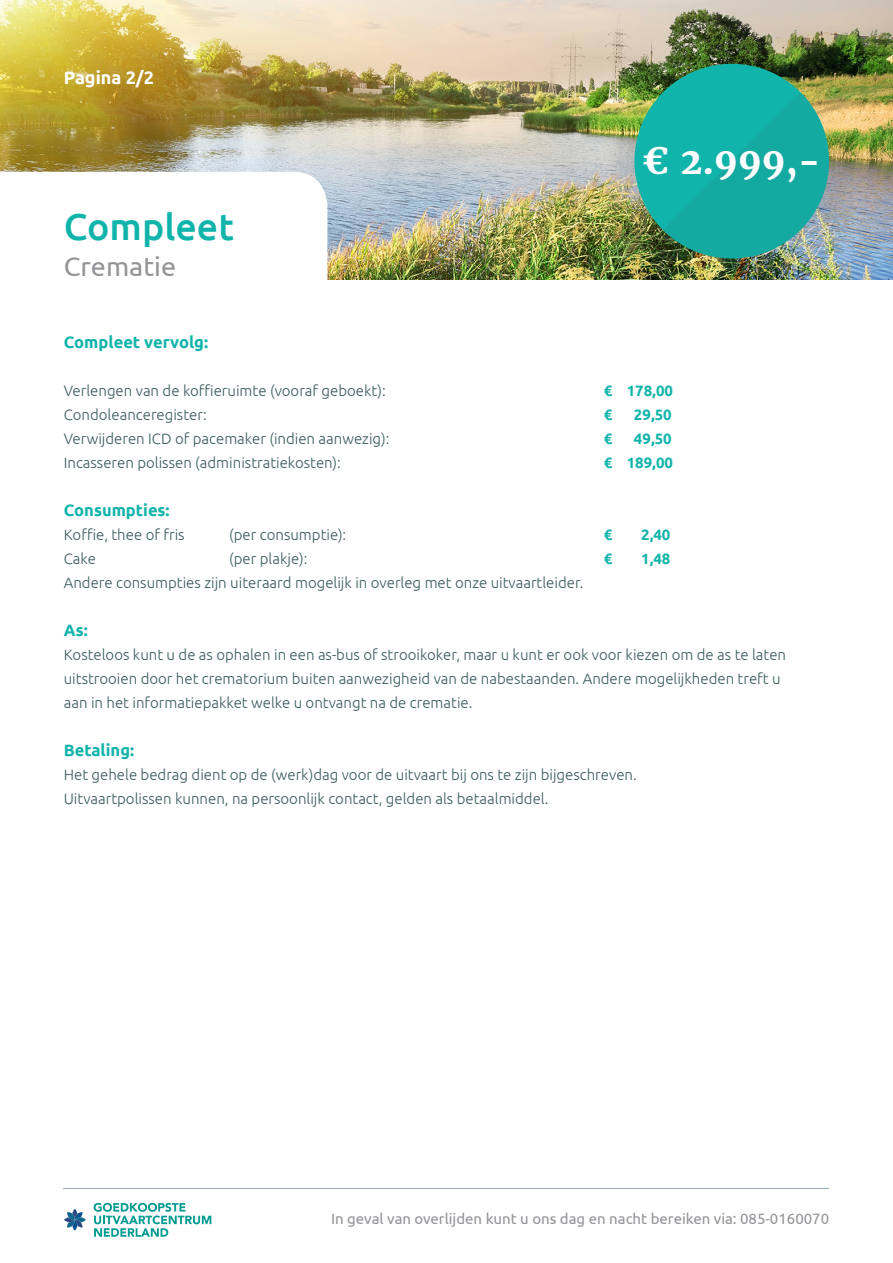
<style>
.page{position:relative;width:893px;height:1263px;background:#fff}
.page>*{position:absolute;margin:0;border:0;box-sizing:border-box;transform-origin:0 0}
.t1{font:500 37.5px "Ubuntu";color:#11b4aa}
.t2{font:700 36px "Merriweather";color:#fff}
.t3{font:27px "Ubuntu";color:#949499}
.t4{font:700 18px "Ubuntu";color:#fff}
.t5{font:700 16.5px "Ubuntu";color:#11b4aa}
.t6{font:300 15px/24px "Ubuntu";color:#3b5c5e}
.t7{font:15px "Ubuntu";color:#949499}
.t8{font:700 15px "Ubuntu";color:#11b4aa}
</style>
<div class="page">
<img style="left:0;top:0;width:893px;height:280px">
<div style="left:634px;top:64px;width:195px;height:194px;background:#11b4aa;border-radius:50%"></div>
<img style="left:663px;top:92px;width:176px;height:176px">
<svg style="left:0;top:172px;width:327px;height:108px"></svg>
<hr style="left:64px;top:1188px;width:765px;height:1px;background:#91aac2">
<svg style="left:64px;top:1209px;width:22px;height:22px"></svg>
<svg style="left:94px;top:1203px;width:117px;height:34px"></svg>
<p class="t4" style="left:64px;top:67px;width:92px">Pagina 2/2</p>
<h1 class="t1" style="left:64px;top:203px;width:172px">Compleet</h1>
<h3 class="t3" style="left:64px;top:250px;width:114px">Crematie</h3>
<p class="t5" style="left:64px;top:332px;width:146px">Compleet vervolg:</p>
<h2 class="t2" style="left:643px;top:139px;width:179px">€ 2.999,-</h2>
<p class="t6" style="left:64px;top:378px;width:323px">Verlengen van de koffieruimte (vooraf geboekt):</p>
<p class="t8" style="left:604px;top:382px;width:71px">€ 178,00</p>
<p class="t6" style="left:64px;top:402px;width:144px">Condoleanceregister:</p>
<p class="t8" style="left:604px;top:406px;width:10px">€</p>
<p class="t8" style="left:634px;top:406px;width:39px">29,50</p>
<p class="t6" style="left:64px;top:426px;width:327px">Verwijderen ICD of pacemaker (indien aanwezig):</p>
<p class="t8" style="left:604px;top:430px;width:10px">€</p>
<p class="t8" style="left:634px;top:430px;width:39px">49,50</p>
<p class="t6" style="left:64px;top:450px;width:279px">Incasseren polissen (administratiekosten):</p>
<p class="t8" style="left:604px;top:454px;width:71px">€ 189,00</p>
<p class="t5" style="left:64px;top:500px;width:107px">Consumpties:</p>
<p class="t6" style="left:64px;top:522px;width:122px">Koffie, thee of fris</p>
<p class="t6" style="left:229px;top:522px;width:119px">(per consumptie):</p>
<p class="t8" style="left:604px;top:526px;width:10px">€</p>
<p class="t8" style="left:641px;top:526px;width:31px">2,40</p>
<p class="t6" style="left:64px;top:546px;width:34px">Cake</p>
<p class="t6" style="left:229px;top:546px;width:80px">(per plakje):</p>
<p class="t8" style="left:604px;top:550px;width:10px">€</p>
<p class="t8" style="left:641px;top:550px;width:31px">1,48</p>
<p class="t6" style="left:64px;top:570px;width:521px">Andere consumpties zijn uiteraard mogelijk in overleg met onze uitvaartleider.</p>
<p class="t5" style="left:64px;top:620px;width:26px">As:</p>
<p class="t6" style="left:64px;top:642px;width:724px">Kosteloos kunt u de as ophalen in een as-bus of strooikoker, maar u kunt er ook voor kiezen om de as te laten uitstrooien door het crematorium buiten aanwezigheid van de nabestaanden. Andere mogelijkheden treft u aan in het informatiepakket welke u ontvangt na de crematie.</p>
<p class="t5" style="left:64px;top:740px;width:72px">Betaling:</p>
<p class="t6" style="left:64px;top:762px;width:574px">Het gehele bedrag dient op de (werk)dag voor de uitvaart bij ons te zijn bijgeschreven.<br>Uitvaartpolissen kunnen, na persoonlijk contact, gelden als betaalmiddel.</p>
<p class="t7" style="left:331px;top:1210px;width:500px">In geval van overlijden kunt u ons dag en nacht bereiken via: 085-0160070</p>
</div>
